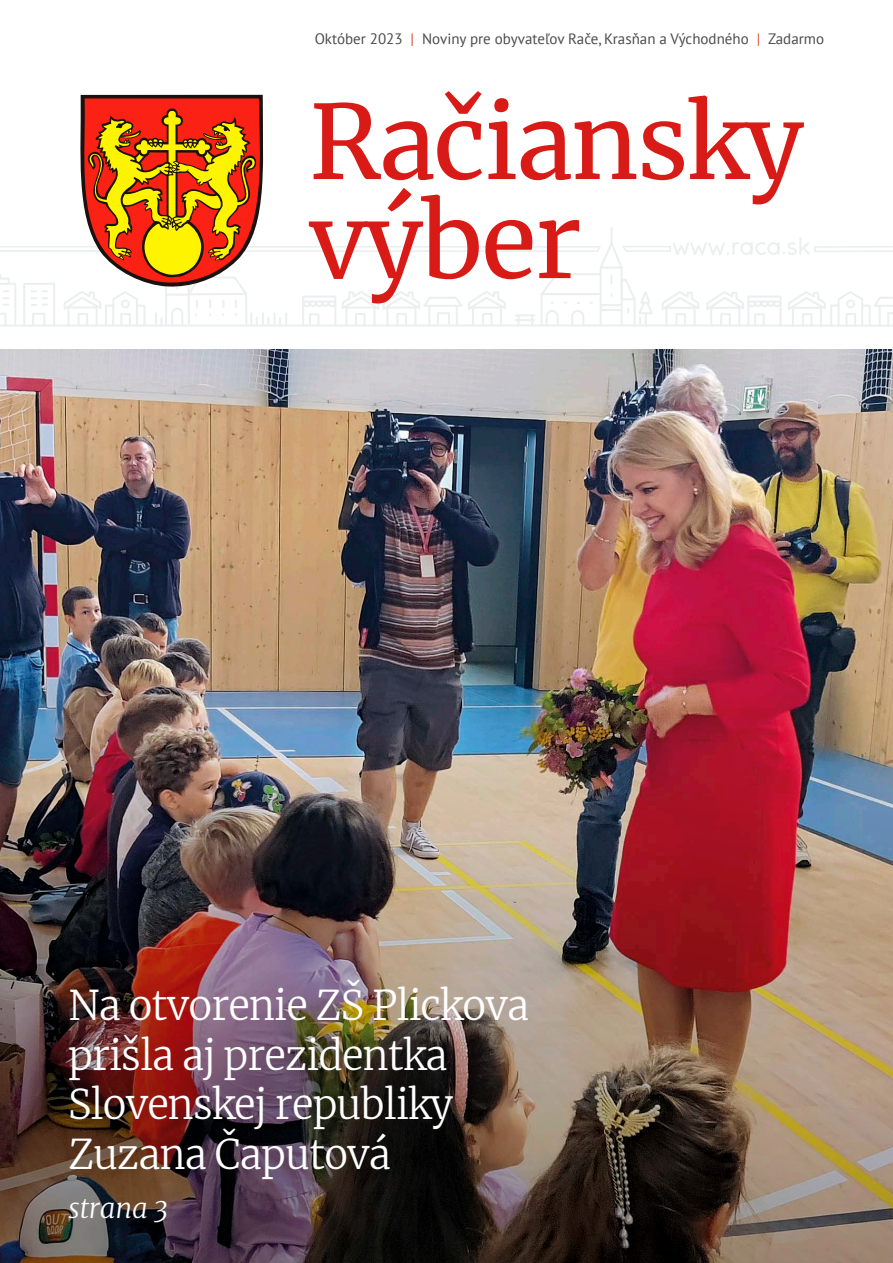
<style>
.page{position:relative;width:893px;height:1263px;background:#fff}
.page>*{position:absolute;margin:0;border:0;box-sizing:border-box;transform-origin:0 0}
.t1{font:102px/99px "Merriweather";letter-spacing:-.02em;color:#d81b16}
.t2{font:300 40.5px/49.5px "Merriweather";letter-spacing:-.02em;color:#fff}
.t3{font:italic 300 27.45px "Merriweather";letter-spacing:-.01em;color:#fff}
.t4{font:15px "PT Sans";color:#4a4a49}
.s1{color:#dd452d}
</style>
<div class="page">
<img style="left:0;top:349px;width:893px;height:228px">
<svg style="left:811px;top:291px;width:82px;height:36px"></svg>
<svg style="left:0;top:287px;width:811px;height:40px"></svg>
<svg style="left:0;top:95px;width:893px;height:192px"></svg>
<img style="left:0;top:577px;width:893px;height:686px">
<p class="t4" style="left:315px;top:29px;width:511px">Október 2023 <span class="s1">|</span> Noviny pre obyvateľov Rače, Krasňan a Východného <span class="s1">|</span> Zadarmo</p>
<h1 class="t1" style="left:309px;top:90px;width:497px">Račiansky výber</h1>
<p class="t2" style="left:68px;top:979px;width:463px">Na otvorenie ZŠ Plickova prišla aj prezidentka<br>Slovenskej republiky<br>Zuzana Čaputová</p>
<p class="t3" style="left:68px;top:1189px;width:102px">strana 3</p>
</div>
